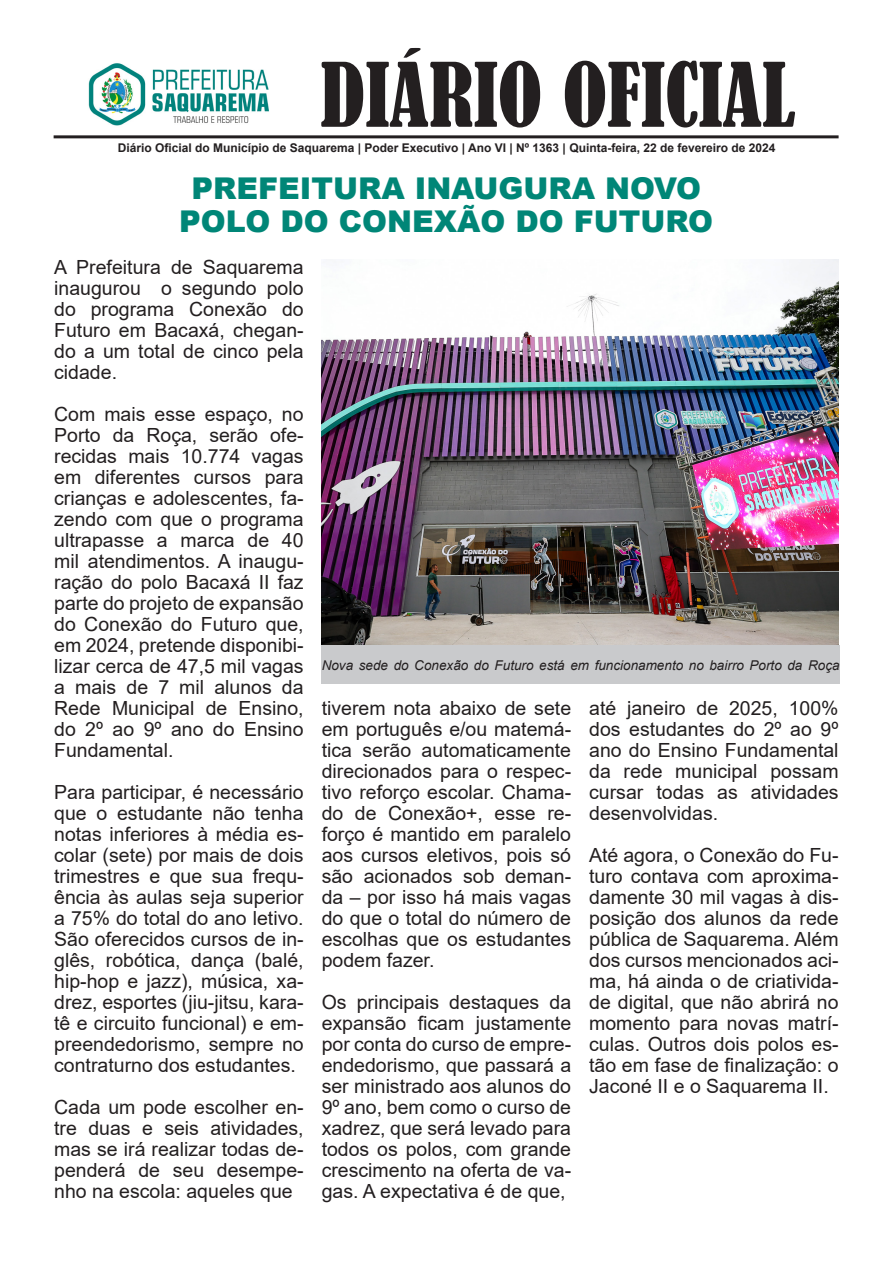
<style>
.page{position:relative;width:893px;height:1263px;background:#fff}
.page>*{position:absolute;margin:0;border:0;box-sizing:border-box;transform-origin:0 0}
.t1{font:condensed 82.5px "Bernard";color:#231f20}
.t2{font:900 30px "Arial";color:#008677}
.t3{font:19.5px/21px "Arial";color:#231f20;text-align:justify}
.t4{font:italic 13.5px "Arial";color:#231f20}
.t5{font:700 12px "Arial";color:#231f20}
</style>
<div class="page">
<hr style="left:54px;top:135px;width:785px;height:3px;background:#231f20">
<img style="left:88px;top:63px;width:181px;height:63px">
<img style="left:322px;top:259px;width:516px;height:387px">
<div style="left:322px;top:646px;width:518px;height:38px;background:#c9cacc"></div>
<p class="t1" style="left:321px;top:47px;width:476px">DIÁRIO OFICIAL</p>
<p class="t5" style="left:118px;top:139px;width:659px">Diário Oficial do Município de Saquarema | Poder Executivo | Ano VI | Nº 1363 | Quinta-feira, 22 de fevereiro de 2024</p>
<p class="t2" style="left:191px;top:167px;width:511px">PREFEITURA INAUGURA NOVO</p>
<p class="t2" style="left:179px;top:200px;width:535px">POLO DO CONEXÃO DO FUTURO</p>
<p class="t3" style="left:54px;top:256px;width:251px">A Prefeitura de Saquarema inaugurou o segundo polo do programa Conexão do Futuro em Bacaxá, chegan&shy;do a um total de cinco pela cidade.</p>
<p class="t3" style="left:54px;top:403px;width:251px">Com mais esse espaço, no Porto da Roça, serão ofe&shy;recidas mais 10.774 vagas em diferentes cursos para crianças e adolescentes, fa&shy;zendo com que o programa ultrapasse a marca de 40 mil atendimentos. A inaugu&shy;ração do polo Bacaxá II faz parte do projeto de expansão do Conexão do Futuro que, em 2024, pretende disponibi&shy;lizar cerca de 47,5 mil vagas a mais de 7 mil alunos da Rede Municipal de Ensino, do 2º ao 9º ano do Ensino Fundamental.</p>
<p class="t3" style="left:54px;top:781px;width:251px">Para participar, é necessário que o estudante não tenha notas inferiores à média es&shy;colar (sete) por mais de dois trimestres e que sua frequ&shy;ência às aulas seja superior a 75% do total do ano letivo.<br>São oferecidos cursos de in&shy;glês, robótica, dança (balé, hip-hop e jazz), música, xa&shy;drez, esportes (jiu-jitsu, kara&shy;tê e circuito funcional) e em&shy;preendedorismo, sempre no contraturno dos estudantes.</p>
<p class="t3" style="left:54px;top:1096px;width:251px">Cada um pode escolher en&shy;tre duas e seis atividades, mas se irá realizar todas de&shy;penderá de seu desempe&shy;nho na escola: aqueles que</p>
<p class="t4" style="left:322px;top:656px;width:519px">Nova sede do Conexão do Futuro está em funcionamento no bairro Porto da Roça</p>
<p class="t3" style="left:322px;top:697px;width:251px">tiverem nota abaixo de sete em português e/ou matemá&shy;tica serão automaticamente direcionados para o respec&shy;tivo reforço escolar. Chama&shy;do de Conexão+, esse re&shy;forço é mantido em paralelo aos cursos eletivos, pois só são acionados sob deman&shy;da – por isso há mais vagas do que o total do número de escolhas que os estudantes podem fazer.</p>
<p class="t3" style="left:322px;top:991px;width:251px">Os principais destaques da expansão ficam justamente por conta do curso de empre&shy;endedorismo, que passará a ser ministrado aos alunos do 9º ano, bem como o curso de xadrez, que será levado para todos os polos, com grande crescimento na oferta de va&shy;gas. A expectativa é de que,</p>
<p class="t3" style="left:589px;top:697px;width:251px">até janeiro de 2025, 100% dos estudantes do 2º ao 9º ano do Ensino Fundamental da rede municipal possam cursar todas as atividades desenvolvidas.</p>
<p class="t3" style="left:589px;top:844px;width:251px">Até agora, o Conexão do Fu&shy;turo contava com aproxima&shy;damente 30 mil vagas à dis&shy;posição dos alunos da rede pública de Saquarema. Além dos cursos mencionados aci&shy;ma, há ainda o de criativida&shy;de digital, que não abrirá no momento para novas matrí&shy;culas. Outros dois polos es&shy;tão em fase de finalização: o Jaconé II e o Saquarema II.</p>
</div>
